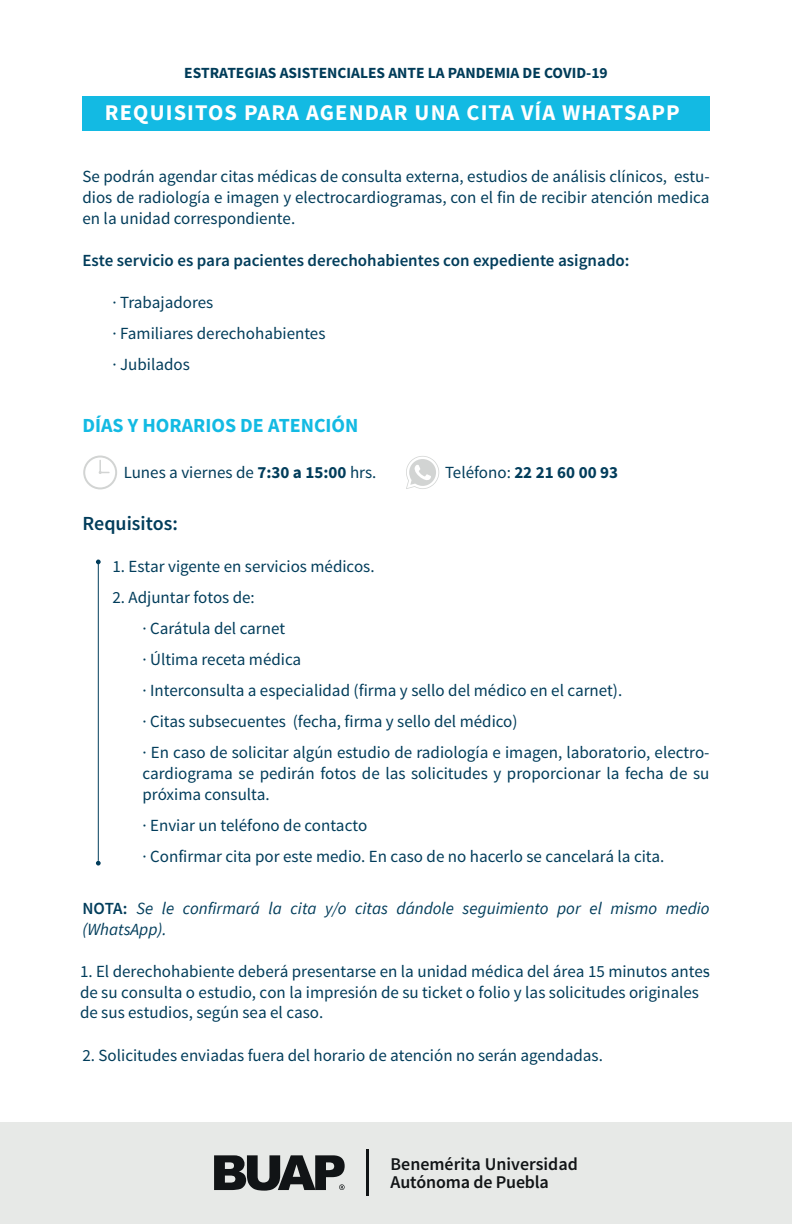
<style>
.page{position:relative;width:792px;height:1224px;background:#fff}
.page>*{position:absolute;margin:0;border:0;box-sizing:border-box;transform-origin:0 0}
.t1{font:700 22.5px "Source Sans Pro";letter-spacing:.05em;color:#fff}
.t2{font:700 20px "Source Sans Pro";color:#13bae3}
.t3{font:600 20px "Source Sans Pro";color:#023d5b}
.t4{font:600 18px/18.5px "Source Sans Pro";color:#111416}
.t5{font:17px/31px "Source Sans Pro";color:#023d5b}
.t6{font:italic 17px/21px "Source Sans Pro";color:#023d5b}
.t7{font:600 17px "Source Sans Pro";color:#023d5b}
.t8{font:700 17px "Source Sans Pro";color:#023d5b}
.t9{font:700 15.5px "Source Sans Pro";color:#013c59}
.s1{font-weight:700}
.s2{font-weight:400}
.s3{font-weight:600;font-style:normal}
</style>
<div class="page">
<div style="left:82px;top:96px;width:628px;height:34px;background:#13bae3"></div>
<div style="left:0;top:1122px;width:792px;height:102px;background:#e7e9e7"></div>
<svg style="left:214px;top:1155px;width:131px;height:36px"></svg>
<hr style="left:367px;top:1150px;width:2px;height:46px;background:#111416">
<svg style="left:83px;top:456px;width:34px;height:33px"></svg>
<svg style="left:406px;top:456px;width:33px;height:33px"></svg>
<hr style="left:98px;top:562px;width:1px;height:299px;background:#023d5b">
<svg style="left:96px;top:560px;width:5px;height:4px"></svg>
<svg style="left:96px;top:861px;width:5px;height:5px"></svg>
<p class="t9" style="left:184px;top:63px;width:425px">ESTRATEGIAS ASISTENCIALES ANTE LA PANDEMIA DE COVID-19</p>
<h1 class="t1" style="left:105px;top:98px;width:577px">REQUISITOS PARA AGENDAR UNA CITA VÍA WHATSAPP</h1>
<p class="t5" style="left:82px;top:166px;width:629px;line-height:21px;text-align:justify">Se podrán agendar citas médicas de consulta externa, estudios de análisis clínicos, estu&shy;dios de radiología e imagen y electrocardiogramas, con el fin de recibir atención medica en la unidad correspondiente.</p>
<p class="t7" style="left:83px;top:249px;width:549px">Este servicio es para pacientes derechohabientes con expediente asignado:</p>
<p class="t5" style="left:113px;top:287px;width:215px">· Trabajadores<br>· Familiares derechohabientes · Jubilados</p>
<p class="t2" style="left:82px;top:412px;width:278px">DÍAS Y HORARIOS DE ATENCIÓN</p>
<p class="t5" style="left:124px;top:457px;width:254px">Lunes a viernes de <span class="s1">7:30 a 15:00</span> hrs.</p>
<p class="t8" style="left:445px;top:461px;width:175px"><span class="s2">Teléfono:</span> 22 21 60 00 93</p>
<p class="t3" style="left:82px;top:510px;width:97px">Requisitos:</p>
<p class="t5" style="left:112px;top:551px;width:264px">1. Estar vigente en servicios médicos.</p>
<p class="t5" style="left:142px;top:582px;width:569px;text-indent:-30px">2. Adjuntar fotos de:<br>· Carátula del carnet<br>· Última receta médica<br>· Interconsulta a especialidad (firma y sello del médico en el carnet).<br>· Citas subsecuentes (fecha, firma y sello del médico)<br>· En caso de solicitar algún estudio de radiología e imagen, laboratorio, electro-</p>
<p class="t5" style="left:143px;top:763px;width:568px;line-height:21px">cardiograma se pedirán fotos de las solicitudes y proporcionar la fecha de su próxima consulta.</p>
<p class="t5" style="left:143px;top:810px;width:523px">· Enviar un teléfono de contacto<br>· Confirmar cita por este medio. En caso de no hacerlo se cancelará la cita.</p>
<p class="t6" style="left:83px;top:897px;width:629px"><span class="s3">NOTA:</span> Se le confirmará la cita y/o citas dándole seguimiento por el mismo medio (WhatsApp).</p>
<p class="t5" style="left:704px;top:956px;width:7px">-</p>
<p class="t5" style="left:80px;top:962px;width:632px;line-height:20.4px">1. El derechohabiente deberá presentarse en la unidad médica del área 15 minutos antes de su consulta o estudio, con la impresión de su ticket o folio y las solicitudes originales de sus estudios, según sea el caso.</p>
<p class="t5" style="left:83px;top:1040px;width:522px">2. Solicitudes enviadas fuera del horario de atención no serán agendadas.</p>
<p class="t4" style="left:391px;top:1155px;width:189px">Benemérita Universidad<br>Autónoma de Puebla</p>
</div>
